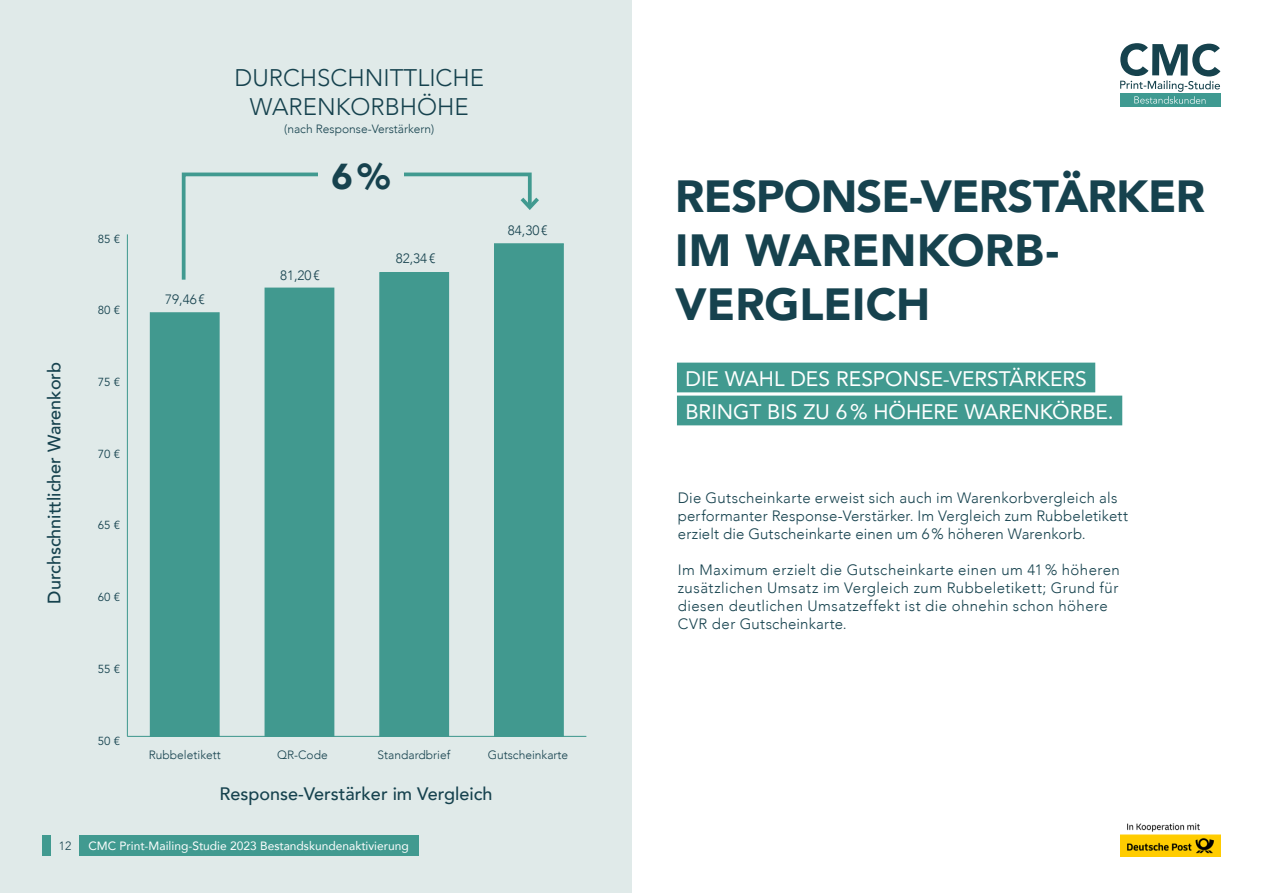
<style>
.page{position:relative;width:1263px;height:893px;background:#fff}
.page>*{position:absolute;margin:0;border:0;box-sizing:border-box;transform-origin:0 0}
.t1{font:900 45px/54px "Avenir";letter-spacing:-.01em;color:#16424e}
.t2{font:900 36px "Avenir";color:#16424e}
.t3{font:300 24px/28.8px "Avenir";color:#16424e;text-align:center}
.t4{font:21px/33px "Avenir";letter-spacing:-.005em;color:#fff}
.t5{font:500 18px "Avenir";color:#16424e}
.t6{font:300 15px/18px "Avenir";letter-spacing:.02em;color:#16424e}
.t7{font:300 13.5px "Avenir";color:#16424e}
.t8{font:300 12px "Avenir";color:#16424e}
.t9{font:12px "Avenir";color:#fff}
.t10{font:11.55px "Avenir";color:#15424e}
</style>
<div class="page">
<div style="left:1120px;top:93px;width:100px;height:14px;background:#3f9a91"></div>
<svg style="left:1120px;top:43px;width:100px;height:61px"></svg>
<img style="left:1120px;top:823px;width:100px;height:33px">
<div style="left:0;top:0;width:631px;height:893px;background:#e0eae9"></div>
<div style="left:677px;top:363px;width:418px;height:29px;background:#419a90"></div>
<div style="left:677px;top:396px;width:445px;height:29px;background:#419a90"></div>
<div style="left:79px;top:835px;width:340px;height:21px;background:#419a90"></div>
<div style="left:43px;top:835px;width:8px;height:21px;background:#419a90"></div>
<svg style="left:181px;top:172px;width:362px;height:111px"></svg>
<div style="left:318px;top:153px;width:85px;height:42px;background:#e0eae9"></div>
<hr style="left:127px;top:736px;width:459px;height:1px;background:#41998f">
<hr style="left:127px;top:234px;width:1px;height:502px;background:#41998f">
<div style="left:494px;top:244px;width:69px;height:492px;background:#41998f"></div>
<div style="left:380px;top:273px;width:69px;height:463px;background:#41998f"></div>
<div style="left:265px;top:288px;width:69px;height:448px;background:#41998f"></div>
<div style="left:150px;top:313px;width:69px;height:423px;background:#41998f"></div>
<h3 class="t3" style="left:235px;top:64px;width:251px">DURCHSCHNITTLICHE<br>WARENKORBHÖHE</h3>
<p class="t8" style="left:284px;top:122px;width:152px">(nach Response-Verstärkern)</p>
<p class="t5" style="left:39px;top:604px;width:243px;rotate:-90deg">Durchschnittlicher Warenkorb</p>
<p class="t10" style="left:98px;top:232px;width:24px">85 €</p>
<p class="t10" style="left:98px;top:303px;width:24px">80 €</p>
<p class="t10" style="left:98px;top:375px;width:24px">75 €</p>
<p class="t10" style="left:98px;top:447px;width:24px">70 €</p>
<p class="t10" style="left:98px;top:519px;width:24px">65 €</p>
<p class="t10" style="left:98px;top:590px;width:24px">60 €</p>
<p class="t10" style="left:98px;top:662px;width:24px">55 €</p>
<p class="t10" style="left:98px;top:734px;width:24px">50 €</p>
<p class="t7" style="left:165px;top:292px;width:41px">79,46€</p>
<h2 class="t2" style="left:332px;top:146px;width:60px">6%</h2>
<p class="t7" style="left:280px;top:268px;width:41px">81,20€</p>
<p class="t7" style="left:396px;top:251px;width:41px">82,34€</p>
<p class="t7" style="left:508px;top:223px;width:41px">84,30€</p>
<p class="t8" style="left:149px;top:748px;width:74px">Rubbeletikett</p>
<p class="t8" style="left:277px;top:748px;width:52px">QR-Code</p>
<p class="t8" style="left:378px;top:748px;width:74px">Standardbrief</p>
<p class="t8" style="left:488px;top:748px;width:82px">Gutscheinkarte</p>
<p class="t5" style="left:220px;top:778px;width:274px">Response-Verstärker im Vergleich</p>
<p class="t8" style="left:59px;top:839px;width:14px">12</p>
<p class="t9" style="left:88px;top:836px;width:322px">CMC Print-Mailing-Studie 2023 Bestandskundenaktivierung</p>
<h1 class="t1" style="left:675px;top:168px;width:531px">RESPONSE-VERSTÄRKER<br>IM WARENKORB-<br>VERGLEICH</h1>
<h3 class="t4" style="left:685px;top:362px;width:430px">DIE WAHL DES RESPONSE-VERSTÄRKERS<br>BRINGT BIS ZU 6% HÖHERE WARENKÖRBE.</h3>
<p class="t6" style="left:678px;top:489px;width:452px">Die Gutscheinkarte erweist sich auch im Warenkorbvergleich als performanter Response-Verstärker. Im Vergleich zum Rubbeletikett erzielt die Gutscheinkarte einen um 6% höheren Warenkorb.</p>
<p class="t6" style="left:678px;top:561px;width:443px">Im Maximum erzielt die Gutscheinkarte einen um 41 % höheren zusätzlichen Umsatz im Vergleich zum Rubbeletikett; Grund fü r diesen deutlichen Umsatzeffekt ist die ohnehin schon höhere CVR der Gutscheinkarte.</p>
</div>
